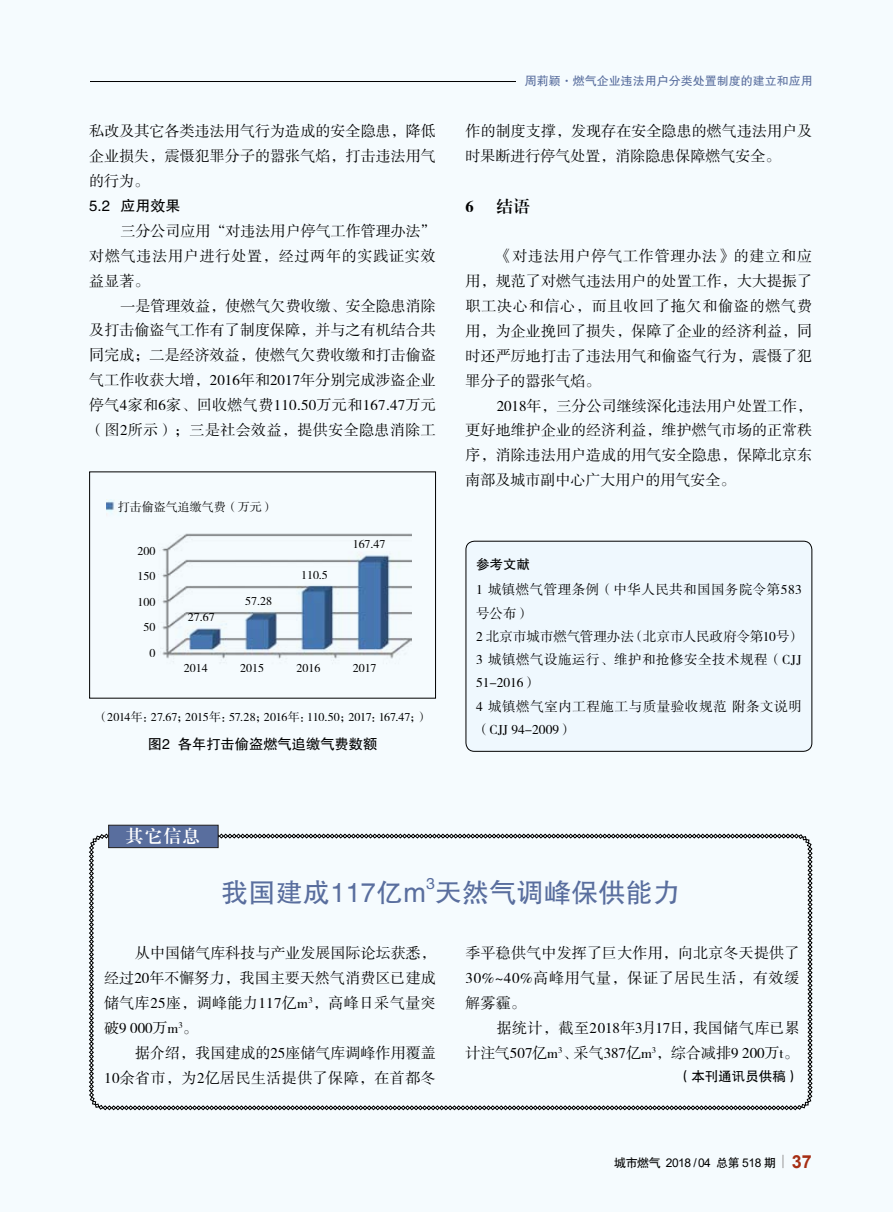
<style>
.page{position:relative;width:893px;height:1212px;background:#f5fbfe}
.page>*{position:absolute;margin:0;border:0;box-sizing:border-box;transform-origin:0 0}
.t1{font:27px "FZHTJW GB1 0";letter-spacing:.01em;color:#596e9e}
.t2{font:17.25px "FZXBSJW GB1 0";color:#fff}
.t3{font:16.5px "FZXBSJW GB1 0";color:#000}
.t4{font:15.75px "FZHTJW GB1 0";color:#596e9e}
.t5{font:15px/24.9px "FZSSJW GB1 0";letter-spacing:.005em;color:#000;text-align:justify}
.t6{font:15px "FZHTJW GB1 0";color:#000}
.t7{font:14.25px "FZHTJW GB1 0";color:#000}
.t8{font:13.5px/23.2px "FZSSJW GB1 0";letter-spacing:.035em;color:#000}
.t9{font:13.5px "FZHTJW GB1 0";color:#000}
.t10{font:12px/25.5px "FZSSJW GB1 0";color:#000;text-align:right}
.t11{font:12px "FZHTJW GB1 0";color:#596e9e}
.t12{font:12px "Arial";letter-spacing:-.04em;color:#000}
.s1{font-family:"FZHTJW GB1 0"}
.s2{font-weight:700;font-size:18px;color:#a62e14}
</style>
<div class="page">
<hr style="left:0;top:81px;width:812px;height:1px;background:#000">
<div style="left:0;top:72px;width:89px;height:19px;background:#f5fbfe"></div>
<svg style="left:782px;top:1155px;width:1px;height:13px"></svg>
<img style="left:106px;top:500px;width:305px;height:161px">
<div style="left:466px;top:541px;width:346px;height:210px;background:#eff8fe;border-radius:9px"></div>
<div style="left:466px;top:541px;width:346px;height:211px;border:1px solid #000;border-radius:9px"></div>
<div style="left:89px;top:471px;width:347px;height:227px;border:1px solid #000"></div>
<svg style="left:89px;top:834px;width:723px;height:276px"></svg>
<div style="left:108px;top:825px;width:110px;height:23px;background:#596e9e;border:1px solid #201e1e"></div>
<div style="left:517px;top:78px;width:376px;height:7px;background:#f5fbfe"></div>
<p class="t5" style="left:89px;top:119px;width:348px">私改及其它各类违法用气行为造成的安全隐患，降低企业损失，震慑犯罪分子的嚣张气焰，打击违法用气的行为。</p>
<p class="t6" style="left:89px;top:197px;width:93px">5.2 应用效果</p>
<p class="t5" style="left:89px;top:219px;width:348px;text-indent:31px">三分公司应用“对违法用户停气工作管理办法”对燃气违法用户进行处置，经过两年的实践证实效益显著。</p>
<p class="t5" style="left:89px;top:294px;width:348px;text-indent:31px">一是管理效益，使燃气欠费收缴、安全隐患消除及打击偷盗气工作有了制度保障，并与之有机结合共同完成；二是经济效益，使燃气欠费收缴和打击偷盗气工作收获大增，2016年和2017年分别完成涉盗企业停气4家和6家、回收燃气费110.50万元和167.47万元（图2所示）；三是社会效益，提供安全隐患消除工</p>
<p class="t10" style="left:118px;top:494px;width:157px">打击偷盗气追缴气费（万元）</p>
<p class="t10" style="left:137px;top:538px;width:19px">200<br>150<br>100<br>50<br>0</p>
<p class="t10" style="left:188px;top:605px;width:28px">27.67</p>
<p class="t10" style="left:245px;top:589px;width:28px">57.28</p>
<p class="t10" style="left:301px;top:562px;width:28px">110.5</p>
<p class="t10" style="left:353px;top:532px;width:34px">167.47</p>
<p class="t10" style="left:184px;top:656px;width:25px">2014</p>
<p class="t10" style="left:240px;top:656px;width:25px">2015</p>
<p class="t10" style="left:296px;top:656px;width:25px">2016</p>
<p class="t10" style="left:353px;top:656px;width:25px">2017</p>
<p class="t10" style="left:97px;top:704px;width:333px">（2014年：27.67；2015年：57.28；2016年：110.50；2017：167.47；）</p>
<p class="t7" style="left:148px;top:736px;width:231px">图2 各年打击偷盗燃气追缴气费数额</p>
<p class="t11" style="left:525px;top:74px;width:290px">周莉颖·燃气企业违法用户分类处置制度的建立和应用</p>
<p class="t5" style="left:466px;top:119px;width:348px">作的制度支撑，发现存在安全隐患的燃气违法用户及时果断进行停气处置，消除隐患保障燃气安全。</p>
<p class="t3" style="left:466px;top:197px;width:10px">6</p>
<p class="t3" style="left:497px;top:197px;width:35px">结语</p>
<p class="t5" style="left:466px;top:244px;width:348px;text-indent:31px">《对违法用户停气工作管理办法》的建立和应用，规范了对燃气违法用户的处置工作，大大提振了职工决心和信心，而且收回了拖欠和偷盗的燃气费用，为企业挽回了损失，保障了企业的经济利益，同时还严厉地打击了违法用气和偷盗气行为，震慑了犯罪分子的嚣张气焰。</p>
<p class="t5" style="left:466px;top:394px;width:348px;text-indent:31px">2018年，三分公司继续深化违法用户处置工作，更好地维护企业的经济利益，维护燃气市场的正常秩序，消除违法用户造成的用气安全隐患，保障北京东南部及城市副中心广大用户的用气安全。</p>
<p class="t9" style="left:476px;top:557px;width:55px">参考文献</p>
<p class="t8" style="left:476px;top:579px;width:327px">1 城镇燃气管理条例（中华人民共和国国务院令第583号公布）<br>2 北京市城市燃气管理办法（北京市人民政府令第10号）<br>3 城镇燃气设施运行、维护和抢修安全技术规程（CJJ<br>51-2016）<br>4 城镇燃气室内工程施工与质量验收规范 附条文说明（CJJ 94-2009）</p>
<p class="t2" style="left:126px;top:827px;width:76px">其它信息</p>
<p class="t4" style="left:426px;top:875px;width:10px">3</p>
<h1 class="t1" style="left:221px;top:878px;width:460px">我国建成117亿m 天然气调峰保供能力</h1>
<p class="t5" style="left:104px;top:941px;width:333px;text-indent:31px">从中国储气库科技与产业发展国际论坛获悉，经过20年不懈努力，我国主要天然气消费区已建成储气库25座，调峰能力117亿m<sup>3</sup>，高峰日采气量突破9 000万m<sup>3</sup>。</p>
<p class="t5" style="left:104px;top:1041px;width:333px;text-align:right">据介绍，我国建成的25座储气库调峰作用覆盖<br>10余省市，为2亿居民生活提供了保障，在首都冬</p>
<p class="t5" style="left:466px;top:941px;width:335px">季平稳供气中发挥了巨大作用，向北京冬天提供了30%~40%高峰用气量，保证了居民生活，有效缓解雾霾。</p>
<p class="t5" style="left:466px;top:1016px;width:335px;text-align:right">据统计，截至2018年3月17日，我国储气库已累<br>计注气507亿m<sup>3</sup>、采气387亿m<sup>3</sup>，综合减排9 200万t。</p>
<p class="t9" style="left:678px;top:1069px;width:123px">（本刊通讯员供稿）</p>
<p class="t12" style="left:614px;top:1154px;width:199px"><span class="s1">城市燃气</span> 2018 / 04 <span class="s1">总第</span> 518 <span class="s1">期</span> <span class="s2">37</span></p>
</div>
